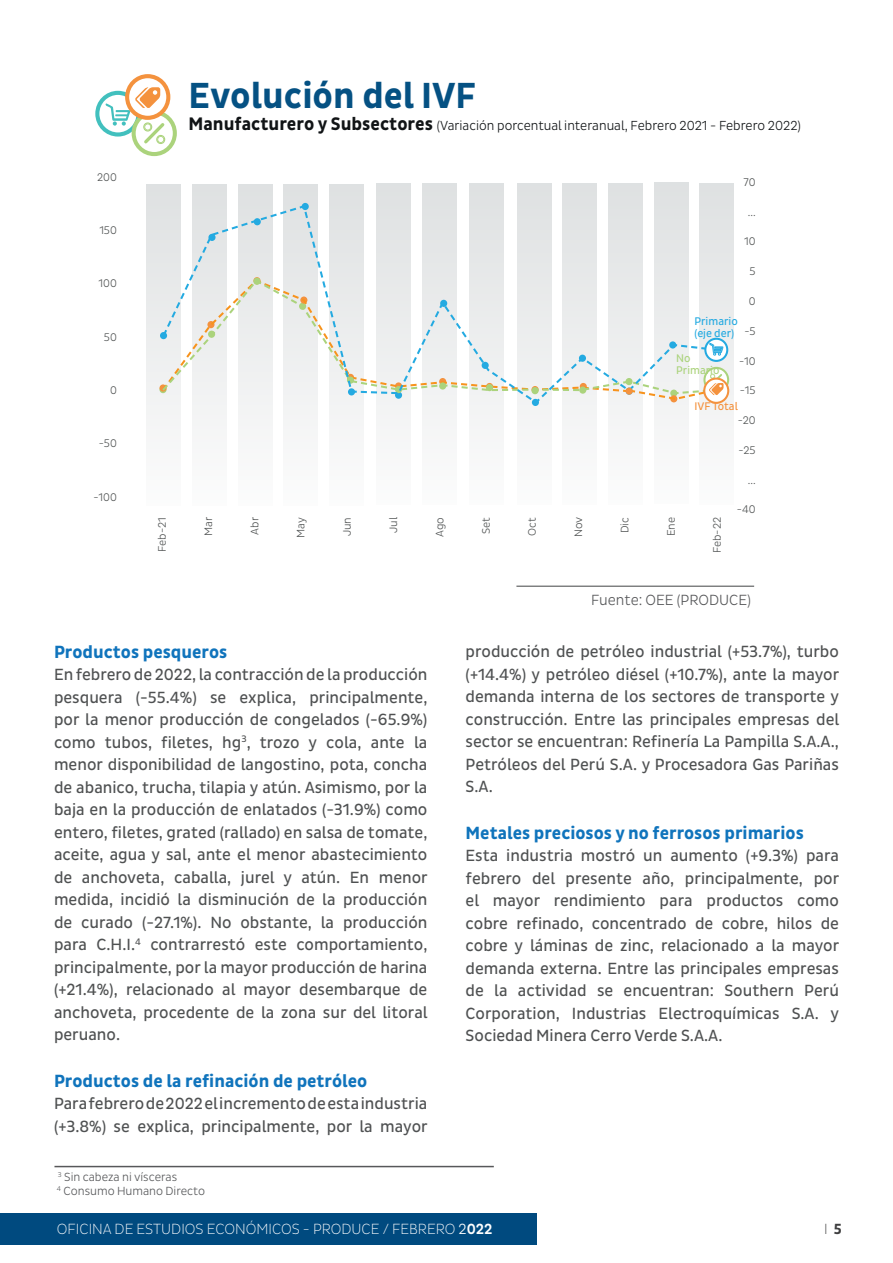
<style>
.page{position:relative;width:893px;height:1263px;background:#fff}
.page>*{position:absolute;margin:0;border:0;box-sizing:border-box;transform-origin:0 0}
.t1{font:700 36.9px "Pluto Sans Cond";color:#055183}
.t2{font:700 18px "Pluto Sans Cond";color:#1074bc}
.t3{font:16.5px/22.5px "Pluto Sans Cond";color:#4f5152;text-align:justify}
.t4{font:300 15px "Pluto Sans Cond Ex";color:#fff}
.t5{font:300 15px "Pluto Sans Cond";color:#57585a}
.t6{font:300 15px "Pluto Sans Cond Ex";color:#3e3e3f}
.t7{font:300 13.35px "Pluto Sans Cond";color:#111416}
.t8{font:300 12px "Pluto Sans Cond";color:#57585a}
.t9{font:300 11.25px "Pluto Sans Cond";color:#4f5252}
.t10{font:11.25px/12.3px "Pluto Sans Cond";color:#24aae1}
.t11{font:11.25px/12.3px "Pluto Sans Cond";color:#abd37c}
.t12{font:11.25px "Pluto Sans Cond";color:#f4923e}
.t13{font:300 11.1px "Pluto Sans Cond";color:#4f5252}
.s1{font-weight:700;font-size:18.45px}
.s2{font-family:"Pluto Sans Cond"}
.s3{font-family:"Pluto Sans Cond";font-weight:500}
.s4{font-family:"Pluto Sans Cond";font-weight:700}
</style>
<div class="page">
<div style="left:0;top:1213px;width:536px;height:32px;background:#004a7f"></div>
<svg style="left:97px;top:93px;width:42px;height:41px"></svg>
<div style="left:95px;top:91px;width:46px;height:46px;border:4px solid #42c0be;border-radius:50%"></div>
<svg style="left:134px;top:112px;width:41px;height:42px"></svg>
<div style="left:132px;top:110px;width:45px;height:46px;border:4px solid #abd37c;border-radius:50%"></div>
<svg style="left:127px;top:76px;width:41px;height:42px"></svg>
<div style="left:125px;top:74px;width:45px;height:46px;border:4px solid #f4923e;border-radius:50%"></div>
<svg style="left:105px;top:87px;width:60px;height:57px"></svg>
<svg style="left:146px;top:182px;width:588px;height:244px"></svg>
<svg style="left:161px;top:204px;width:557px;height:201px"></svg>
<svg style="left:704px;top:368px;width:24px;height:24px"></svg>
<div style="left:703px;top:367px;width:26px;height:26px;border:2px solid #abd37c;border-radius:50%"></div>
<svg style="left:705px;top:339px;width:22px;height:22px"></svg>
<div style="left:704px;top:338px;width:24px;height:24px;border:2px solid #24aae1;border-radius:50%"></div>
<svg style="left:709px;top:334px;width:15px;height:21px"></svg>
<div style="left:626px;top:388px;width:7px;height:7px;background:#f4923e;border-radius:50%"></div>
<svg style="left:704px;top:379px;width:24px;height:24px"></svg>
<div style="left:703px;top:378px;width:26px;height:26px;border:2px solid #f4923e;border-radius:50%"></div>
<svg style="left:627px;top:374px;width:96px;height:27px"></svg>
<hr style="left:516px;top:586px;width:238px;height:1px;background:#57585a">
<hr style="left:54px;top:1166px;width:440px;height:1px;background:#57585a">
<p class="t9" style="left:97px;top:170px;width:21px">200</p>
<p class="t9" style="left:99px;top:224px;width:19px">150</p>
<p class="t9" style="left:99px;top:277px;width:20px">100</p>
<p class="t9" style="left:104px;top:330px;width:14px">50</p>
<p class="t9" style="left:110px;top:384px;width:8px">0</p>
<p class="t9" style="left:99px;top:437px;width:20px">-50</p>
<p class="t9" style="left:94px;top:491px;width:25px">-100</p>
<p class="t1" style="left:188px;top:74px;width:289px">Evolución del IVF</p>
<p class="t7" style="left:188px;top:118px;width:614px"><span class="s1">Manufacturero y Subsectores</span> (Variación porcentual interanual, Febrero 2021 - Febrero 2022)</p>
<p class="t9" style="left:744px;top:176px;width:14px">70</p>
<p class="t9" style="left:748px;top:206px;width:9px">...</p>
<p class="t9" style="left:744px;top:235px;width:13px">10</p>
<p class="t9" style="left:750px;top:265px;width:8px">5</p>
<p class="t9" style="left:749px;top:295px;width:8px">0</p>
<p class="t9" style="left:744px;top:325px;width:13px">-5</p>
<p class="t9" style="left:739px;top:354px;width:18px">-10</p>
<p class="t9" style="left:740px;top:384px;width:17px">-15</p>
<p class="t9" style="left:738px;top:414px;width:19px">-20</p>
<p class="t9" style="left:738px;top:444px;width:19px">-25</p>
<p class="t9" style="left:748px;top:473px;width:9px">...</p>
<p class="t9" style="left:737px;top:503px;width:20px">-40</p>
<p class="t10" style="left:695px;top:315px;width:45px">Primario (eje der)</p>
<p class="t11" style="left:676px;top:352px;width:45px">No<br>Primario</p>
<p class="t12" style="left:695px;top:399px;width:45px">IVF Total</p>
<p class="t13" style="left:156px;top:552px;width:36px;rotate:-90deg">Feb-21</p>
<p class="t13" style="left:202px;top:536px;width:21px;rotate:-90deg">Mar</p>
<p class="t13" style="left:248px;top:534px;width:19px;rotate:-90deg">Abr</p>
<p class="t13" style="left:295px;top:538px;width:22px;rotate:-90deg">May</p>
<p class="t13" style="left:341px;top:536px;width:21px;rotate:-90deg">Jun</p>
<p class="t13" style="left:387px;top:533px;width:17px;rotate:-90deg">Jul</p>
<p class="t13" style="left:433px;top:537px;width:21px;rotate:-90deg">Ago</p>
<p class="t13" style="left:480px;top:534px;width:18px;rotate:-90deg">Set</p>
<p class="t13" style="left:526px;top:535px;width:20px;rotate:-90deg">Oct</p>
<p class="t13" style="left:572px;top:537px;width:22px;rotate:-90deg">Nov</p>
<p class="t13" style="left:618px;top:533px;width:17px;rotate:-90deg">Dic</p>
<p class="t13" style="left:665px;top:536px;width:21px;rotate:-90deg">Ene</p>
<p class="t13" style="left:711px;top:553px;width:38px;rotate:-90deg">Feb-22</p>
<p class="t5" style="left:591px;top:591px;width:162px">Fuente: OEE (PRODUCE)</p>
<p class="t2" style="left:54px;top:641px;width:175px">Productos pesqueros</p>
<p class="t3" style="left:54px;top:664px;width:375px">En febrero de 2022, la contracción de la producción pesquera (-55.4%) se explica, principalmente, por la menor producción de congelados (-65.9%) como tubos, filetes, hg<sup>3</sup>, trozo y cola, ante la menor disponibilidad de langostino, pota, concha de abanico, trucha, tilapia y atún. Asimismo, por la baja en la producción de enlatados (-31.9%) como entero, filetes, grated (rallado) en salsa de tomate, aceite, agua y sal, ante el menor abastecimiento de anchoveta, caballa, jurel y atún. En menor medida, incidió la disminución de la producción de curado (-27.1%). No obstante, la producción para C.H.I.<sup>4</sup> contrarrestó este comportamiento, principalmente, por la mayor producción de harina (+21.4%), relacionado al mayor desembarque de anchoveta, procedente de la zona sur del litoral peruano.</p>
<p class="t2" style="left:54px;top:1070px;width:315px">Productos de la refinación de petróleo</p>
<p class="t3" style="left:54px;top:1093px;width:375px">Para febrero de 2022 el incremento de esta industria (+3.8%) se explica, principalmente, por la mayor</p>
<p class="t8" style="left:58px;top:1170px;width:121px"><sup>3</sup> Sin cabeza ni vísceras</p>
<p class="t8" style="left:57px;top:1184px;width:150px"><sup>4</sup> Consumo Humano Directo</p>
<p class="t3" style="left:466px;top:641px;width:375px">producción de petróleo industrial (+53.7%), turbo (+14.4%) y petróleo diésel (+10.7%), ante la mayor demanda interna de los sectores de transporte y construcción. Entre las principales empresas del sector se encuentran: Refinería La Pampilla S.A.A., Petróleos del Perú S.A. y Procesadora Gas Pariñas S.A.</p>
<p class="t2" style="left:466px;top:822px;width:340px">Metales preciosos y no ferrosos primarios</p>
<p class="t3" style="left:466px;top:845px;width:375px">Esta industria mostró un aumento (+9.3%) para febrero del presente año, principalmente, por el mayor rendimiento para productos como cobre refinado, concentrado de cobre, hilos de cobre y láminas de zinc, relacionado a la mayor demanda externa. Entre las principales empresas de la actividad se encuentran: Southern Perú Corporation, Industrias Electroquímicas S.A. y Sociedad Minera Cerro Verde S.A.A.</p>
<p class="t4" style="left:57px;top:1221px;width:437px">OFICINA DE ESTUDIOS ECONÓMICOS - PRODUCE / FEBRERO <span class="s2">2</span><span class="s3">022</span></p>
<p class="t6" style="left:824px;top:1221px;width:19px">I <span class="s4">5</span></p>
</div>
